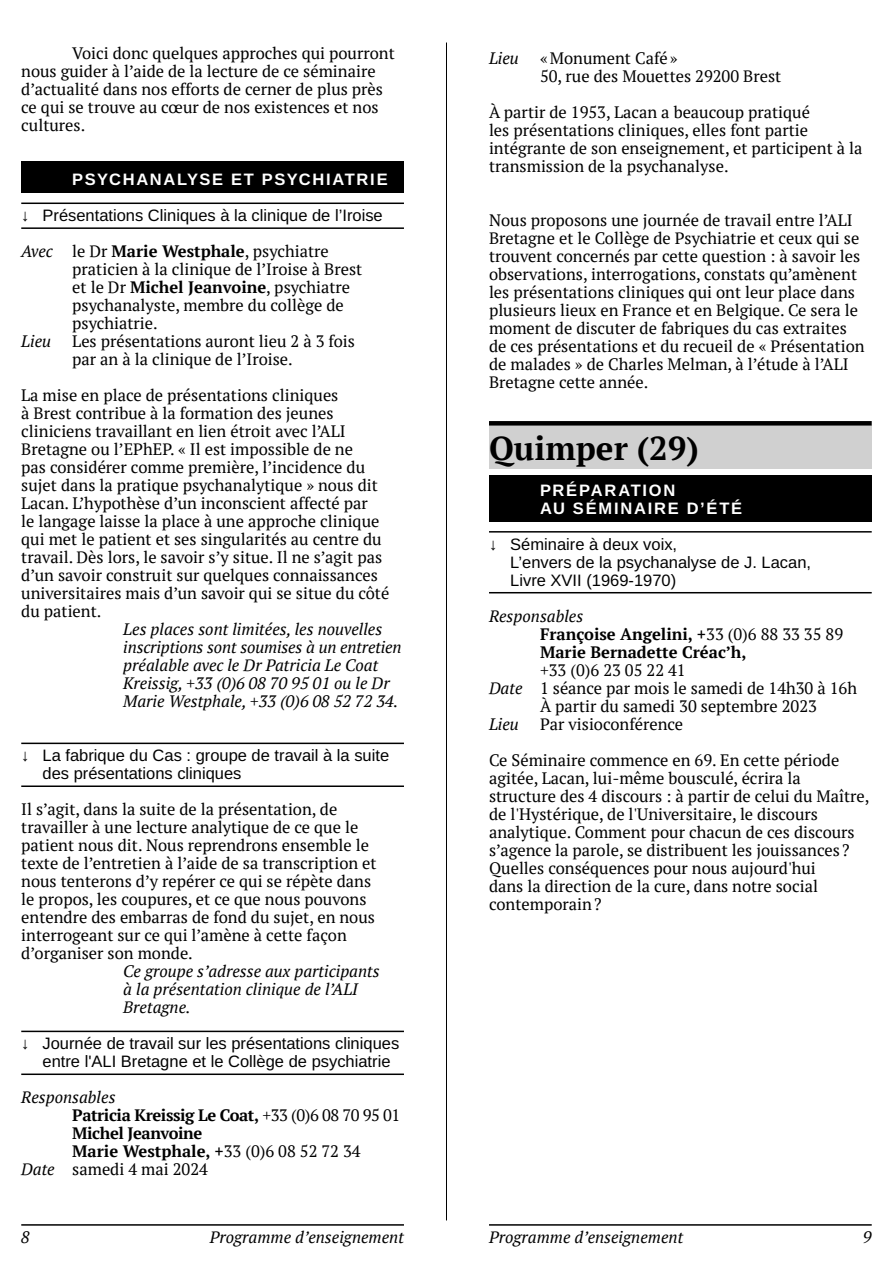
<style>
.page{position:relative;width:893px;height:1263px;background:#fff}
.page>*{position:absolute;margin:0;border:0;box-sizing:border-box;transform-origin:0 0}
.t1{font:700 33px "PT Serif";color:#000}
.t2{font:16.5px/18px "PT Serif";color:#000}
.t3{font:italic 16.5px/18px "PT Serif";color:#000}
.t4{font:16.5px/18px "Arimo";color:#000}
.t5{font:700 16.5px/18px "PT Serif";color:#000}
.t6{font:700 16.5px "PT Serif";letter-spacing:-.025em;color:#000}
.t7{font:700 16.5px/18px "Arimo";letter-spacing:.105em;color:#fff}
.s1{font-style:italic}
.s2{font-weight:700}
.s3{font-weight:400}
.s4{font-weight:400;font-style:italic}
</style>
<div class="page">
<hr style="left:21px;top:1224px;width:383px;height:2px;background:#000">
<hr style="left:489px;top:1224px;width:383px;height:2px;background:#000">
<div style="left:21px;top:162px;width:383px;height:31px;background:#000"></div>
<hr style="left:21px;top:203px;width:383px;height:1px;background:#000">
<hr style="left:21px;top:227px;width:383px;height:2px;background:#000">
<hr style="left:21px;top:743px;width:383px;height:1px;background:#000">
<hr style="left:21px;top:785px;width:383px;height:2px;background:#000">
<hr style="left:21px;top:1031px;width:383px;height:1px;background:#000">
<hr style="left:21px;top:1073px;width:383px;height:2px;background:#000">
<div style="left:489px;top:425px;width:383px;height:44px;background:#d0d0d0"></div>
<div style="left:489px;top:421px;width:383px;height:5px;background:#000"></div>
<div style="left:489px;top:475px;width:383px;height:46px;background:#000"></div>
<hr style="left:489px;top:531px;width:383px;height:2px;background:#000">
<hr style="left:489px;top:592px;width:383px;height:1px;background:#000">
<hr style="left:446px;top:43px;width:1px;height:1177px;background:#000">
<p class="t2" style="left:21px;top:44px;width:375px;text-indent:51px">Voici donc quelques approches qui pourront nous guider à l’aide de la lecture de ce séminaire d’actualité dans nos efforts de cerner de plus près ce qui se trouve au cœur de nos existences et nos cultures.</p>
<p class="t7" style="left:72px;top:171px;width:317px">PSYCHANALYSE ET PSYCHIATRIE</p>
<p class="t4" style="left:21px;top:207px;width:363px">↓ Présentations Cliniques à la clinique de l’Iroise</p>
<p class="t2" style="left:72px;top:242px;width:292px;text-indent:-51px"><span class="s1">Avec</span> le Dr <span class="s2">Marie Westphale</span>, psychiatre praticien à la clinique de l’Iroise à Brest et le Dr <span class="s2">Michel Jeanvoine</span>, psychiatre psychanalyste, membre du collège de psychiatrie.</p>
<p class="t3" style="left:21px;top:332px;width:31px">Lieu</p>
<p class="t2" style="left:72px;top:332px;width:284px">Les présentations auront lieu 2 à 3 fois par an à la clinique de l’Iroise.</p>
<p class="t2" style="left:21px;top:386px;width:370px">La mise en place de présentations cliniques<br>à Brest contribue à la formation des jeunes cliniciens travaillant en lien étroit avec l’ALI Bretagne ou l’EPhEP. « Il est impossible de ne<br>pas considérer comme première, l’incidence du sujet dans la pratique psychanalytique » nous dit Lacan. L’hypothèse d’un inconscient affecté par<br>le langage laisse la place à une approche clinique qui met le patient et ses singularités au centre du travail. Dès lors, le savoir s’y situe. Il ne s’agit pas d’un savoir construit sur quelques connaissances universitaires mais d’un savoir qui se situe du côté du patient.</p>
<p class="t3" style="left:123px;top:620px;width:280px">Les places sont limitées, les nouvelles inscriptions sont soumises à un entretien préalable avec le Dr Patricia Le Coat Kreissig, +33 (0)6 08 70 95 01 ou le Dr Marie Westphale, +33 (0)6 08 52 72 34.</p>
<p class="t4" style="left:43px;top:747px;width:348px;text-indent:-21px">↓ La fabrique du Cas : groupe de travail à la suite des présentations cliniques</p>
<p class="t2" style="left:21px;top:800px;width:357px">Il s’agit, dans la suite de la présentation, de travailler à une lecture analytique de ce que le patient nous dit. Nous reprendrons ensemble le texte de l’entretien à l’aide de sa transcription et nous tenterons d’y repérer ce qui se répète dans le propos, les coupures, et ce que nous pouvons entendre des embarras de fond du sujet, en nous interrogeant sur ce qui l’amène à cette façon d’organiser son monde.</p>
<p class="t3" style="left:123px;top:962px;width:258px">Ce groupe s’adresse aux participants à la présentation clinique de l’ALI<br>Bretagne.</p>
<p class="t4" style="left:43px;top:1035px;width:358px;text-indent:-21px">↓ Journée de travail sur les présentations cliniques entre l'ALI Bretagne et le Collège de psychiatrie</p>
<p class="t3" style="left:21px;top:1088px;width:96px">Responsables</p>
<p class="t6" style="left:72px;top:1104px;width:329px">Patricia Kreissig Le Coat, <span class="s3">+33 (0)6 08 70 95 01</span></p>
<p class="t6" style="left:72px;top:1122px;width:132px">Michel Jeanvoine</p>
<p class="t5" style="left:72px;top:1142px;width:290px">Marie Westphale, +<span class="s3">33 (0)6 08 52 72 34</span></p>
<p class="t2" style="left:21px;top:1160px;width:188px"><span class="s1">Date</span> samedi 4 mai 2024</p>
<p class="t3" style="left:489px;top:49px;width:31px">Lieu</p>
<p class="t2" style="left:540px;top:48px;width:243px">«Monument Café»<br>50, rue des Mouettes 29200 Brest</p>
<p class="t2" style="left:489px;top:102px;width:375px">À partir de 1953, Lacan a beaucoup pratiqué<br>les présentations cliniques, elles font partie intégrante de son enseignement, et participent à la transmission de la psychanalyse.</p>
<p class="t2" style="left:489px;top:211px;width:377px">Nous proposons une journée de travail entre l’ALI Bretagne et le Collège de Psychiatrie et ceux qui se trouvent concernés par cette question : à savoir les observations, interrogations, constats qu’amènent les présentations cliniques qui ont leur place dans plusieurs lieux en France et en Belgique. Ce sera le moment de discuter de fabriques du cas extraites de ces présentations et du recueil de « Présentation de malades » de Charles Melman, à l’étude à l’ALI Bretagne cette année.</p>
<h1 class="t1" style="left:489px;top:426px;width:211px">Quimper (29)</h1>
<p class="t7" style="left:540px;top:481px;width:204px">PRÉPARATION<br>AU SÉMINAIRE D’ÉTÉ</p>
<p class="t4" style="left:510px;top:535px;width:302px;text-indent:-21px">↓ Séminaire à deux voix,<br>L’envers de la psychanalyse de J. Lacan,<br>Livre XVII (1969-1970)</p>
<p class="t5" style="left:540px;top:606px;width:305px;text-indent:-51px"><span class="s4">Responsables<br></span>Françoise Angelini, +<span class="s3">33 (0)6 88 33 35 89<br></span>Marie Bernadette Créac’h,</p>
<p class="t2" style="left:540px;top:661px;width:147px">+33 (0)6 23 05 22 41</p>
<p class="t2" style="left:489px;top:679px;width:369px"><span class="s1">Date</span> 1 séance par mois le samedi de 14h30 à 16h</p>
<p class="t2" style="left:540px;top:697px;width:278px">À partir du samedi 30 septembre 2023</p>
<p class="t3" style="left:489px;top:715px;width:31px">Lieu</p>
<p class="t2" style="left:489px;top:706px;width:352px;line-height:36px;text-indent:51px">Par visioconférence<br>Ce Séminaire commence en 69. En cette période</p>
<p class="t2" style="left:489px;top:769px;width:382px">agitée, Lacan, lui-même bousculé, écrira la structure des 4 discours : à partir de celui du Maître, de l'Hystérique, de l'Universitaire, le discours analytique. Comment pour chacun de ces discours s’agence la parole, se distribuent les jouissances ?<br>Quelles conséquences pour nous aujourd'hui<br>dans la direction de la cure, dans notre social contemporain?</p>
<p class="t3" style="left:21px;top:1228px;width:10px">8</p>
<p class="t3" style="left:210px;top:1228px;width:196px">Programme d’enseignement</p>
<p class="t3" style="left:489px;top:1228px;width:196px">Programme d’enseignement</p>
<p class="t3" style="left:863px;top:1228px;width:10px">9</p>
</div>
